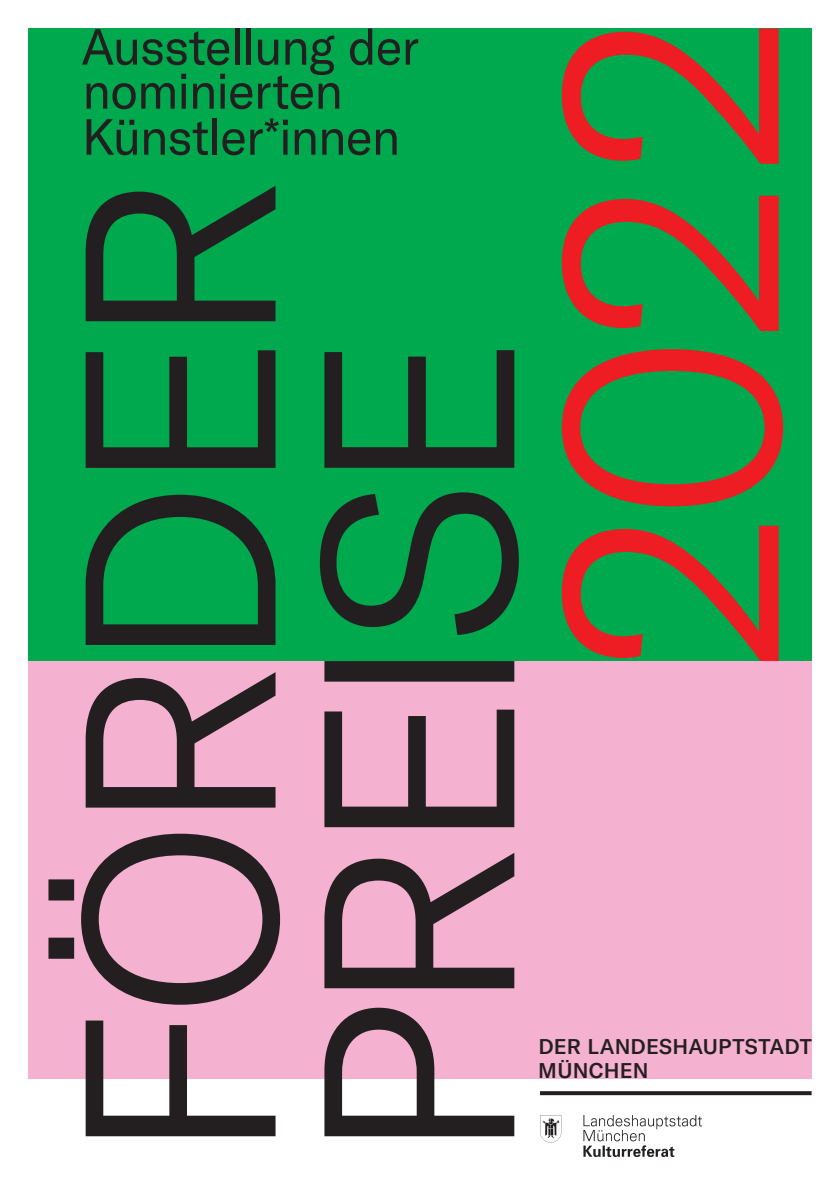
<style>
.page{position:relative;width:840px;height:1191px;background:#fff}
.page>*{position:absolute;margin:0;border:0;box-sizing:border-box;transform-origin:0 0}
.t1{font:300 298px "GT America";color:#ee1d23}
.t2{font:50px/45px "GT America";letter-spacing:-.025em;color:#231f20}
.t3{font:500 21px/23.8px "GT America";letter-spacing:.01em;color:#231f20}
</style>
<div class="page">
<div style="left:28px;top:636px;width:783px;height:442px;background:#f5b1d0"></div>
<div style="left:28px;top:28px;width:783px;height:633px;background:#00a84e"></div>
<svg style="left:540px;top:1091px;width:271px;height:4px"></svg>
<img style="left:540px;top:1115px;width:161px;height:41px">
<svg style="left:48px;top:186px;width:232px;height:950px"></svg>
<svg style="left:320px;top:350px;width:198px;height:786px"></svg>
<p class="t2" style="left:81px;top:25px;width:339px">Ausstellung der nominierten<br>Künstler*innen</p>
<h1 class="t1" style="left:499px;top:672px;width:660px;rotate:-90deg">2022</h1>
<p class="t3" style="left:538px;top:1034px;width:275px">DER LANDESHAUPTSTADT<br>MÜNCHEN</p>
</div>
